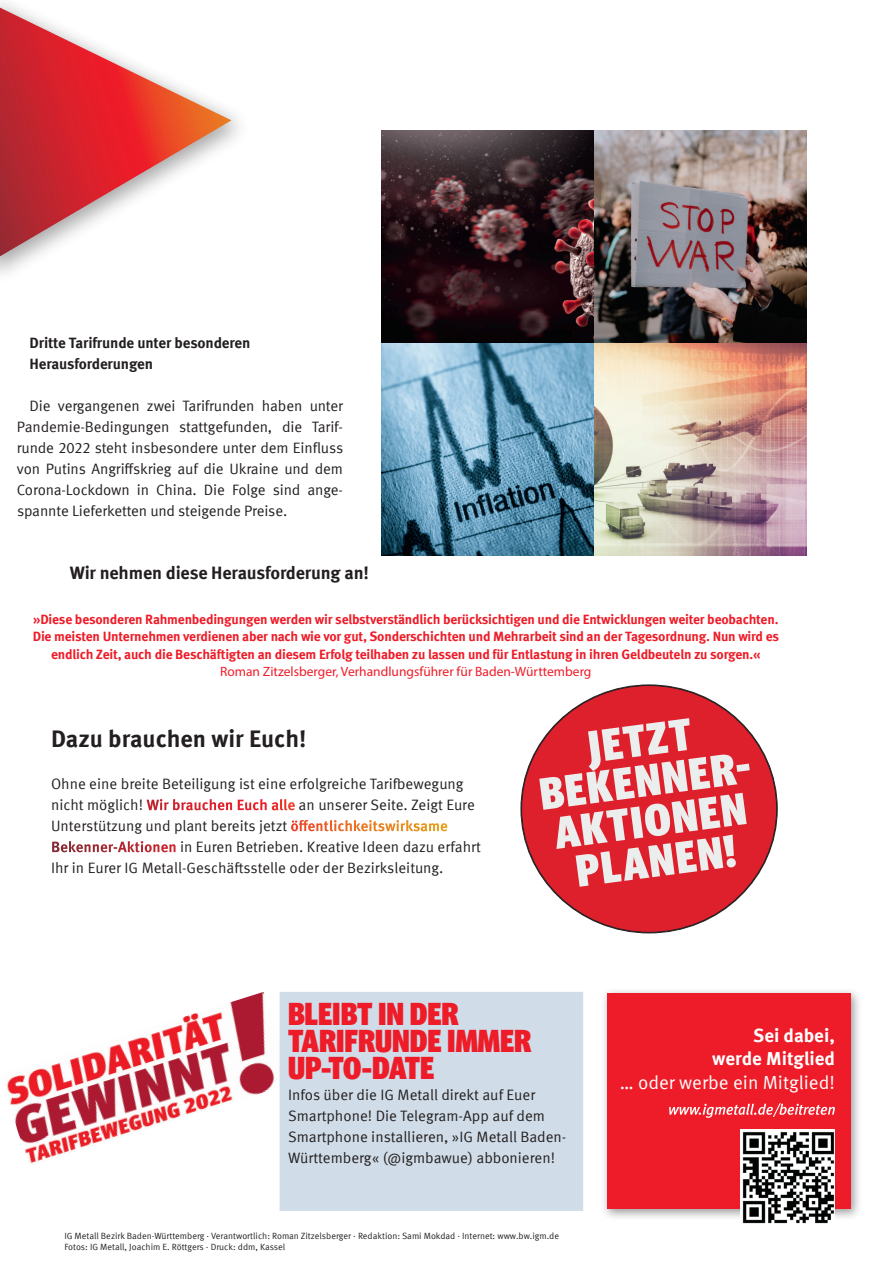
<style>
.page{position:relative;width:893px;height:1263px;background:#fff}
.page>*{position:absolute;margin:0;border:0;box-sizing:border-box;transform-origin:0 0}
.t1{font:900 condensed 45px "Meta Head IGM";color:#eceded}
.t2{font:900 condensed 31.5px/27px "Meta Head IGM";color:#ee1c28}
.t3{font:700 24px "Meta IGM";color:#231f20}
.t4{font:700 18.75px/23.5px "Meta IGM";color:#fff;text-align:right}
.t5{font:18.75px "Meta IGM";color:#fff}
.t6{font:700 18px "Meta IGM";letter-spacing:-.01em;color:#231f20}
.t7{font:15px/21px "Meta IGM";color:#231f20}
.t8{font:700 15px/21px "Meta IGM";letter-spacing:-.01em;color:#231f20}
.t9{font:700 13.5px/17.2px "Meta IGM";letter-spacing:-.015em;color:#ee1c28;text-align:center}
.t10{font:13.5px "Myriad Pro";color:#ee1c28}
.t11{font:9px/10.8px "Meta IGM";color:#231f20}
.s1{color:#ee1e2b}
.s2{font-weight:700;color:#fff}
</style>
<div class="page">
<img style="left:7px;top:992px;width:273px;height:174px">
<div style="left:280px;top:992px;width:303px;height:219px;background:#d0dce7"></div>
<div style="left:601px;top:986px;width:261px;height:235px;background:#231f20;opacity:.45"></div>
<div style="left:607px;top:993px;width:243px;height:216px;background:#ee1c28"></div>
<svg style="left:669px;top:1103px;width:166px;height:15px"></svg>
<img style="left:740px;top:1129px;width:95px;height:95px">
<svg style="left:0;top:8px;width:231px;height:248px"></svg>
<div style="left:521px;top:685px;width:256px;height:248px;background:#de202d;border-radius:50%"></div>
<img style="left:381px;top:130px;width:425px;height:426px">
<p class="t8" style="left:30px;top:331px;width:222px">Dritte Tarifrunde unter besonderen<br>Herausforderungen</p>
<p class="t7" style="left:17px;top:394px;width:328px;text-align:justify;text-indent:13px">Die vergangenen zwei Tarifrunden haben unter Pandemie-Bedingungen stattgefunden, die Tarif&shy;runde 2022 steht insbesondere unter dem Einfluss von Putins Angriffskrieg auf die Ukraine und dem Corona-Lockdown in China. Die Folge sind ange&shy;spannte Lieferketten und steigende Preise.</p>
<p class="t6" style="left:70px;top:559px;width:301px">Wir nehmen diese Herausforderung an!</p>
<p class="t9" style="left:33px;top:610px;width:748px"><span class="s1">»</span>Diese besonderen Rahmenbedingungen werden wir selbstverständlich berücksichtigen und die Entwicklungen weiter beobachten.<br>Die meisten Unternehmen verdienen aber nach wie vor gut, Sonderschichten und Mehrarbeit sind an der Tagesordnung. Nun wird es endlich Zeit, auch die Beschäftigten an diesem Erfolg teilhaben zu lassen und für Entlastung in ihren Geldbeuteln zu sorgen.«</p>
<p class="t10" style="left:220px;top:663px;width:373px">Roman Zitzelsberger, Verhandlungsführer für Baden-Württemberg</p>
<h3 class="t3" style="left:51px;top:720px;width:257px">Dazu brauchen wir Euch!</h3>
<p class="t7" style="left:51px;top:772px;width:432px">Ohne eine breite Beteiligung ist eine erfolgreiche Tarifbewegung nicht möglich! <span class="s2">Wir brauchen Euch alle</span> an unserer Seite. Zeigt Eure Unterstützung und plant bereits jetzt <span class="s2">öffentlichkeitswirksame Bekenner-Aktionen</span> in Euren Betrieben. Kreative Ideen dazu erfahrt Ihr in Eurer IG Metall-Geschäftsstelle oder der Bezirksleitung.</p>
<h1 class="t1" style="left:583px;top:712px;width:105px;rotate:-8deg">JETZT</h1>
<h1 class="t1" style="left:535px;top:759px;width:244px;rotate:-8deg">BEKENNER-</h1>
<h1 class="t1" style="left:550px;top:798px;width:194px;rotate:-8deg">AKTIONEN</h1>
<h1 class="t1" style="left:571px;top:836px;width:162px;rotate:-8deg">PLANEN!</h1>
<h2 class="t2" style="left:288px;top:999px;width:245px">BLEIBT IN DER<br>TARIFRUNDE IMMER<br>UP-TO-DATE</h2>
<p class="t7" style="left:288px;top:1084px;width:280px">Infos über die IG Metall direkt auf Euer Smartphone! Die Telegram-App auf dem Smartphone installieren, »IG Metall Baden-Württemberg« (@igmbawue) abbonieren!</p>
<p class="t11" style="left:64px;top:1230px;width:496px">IG Metall Bezirk Baden-Württemberg · Verantwortlich: Roman Zitzelsberger · Redaktion: Sami Mokdad · Internet: www.bw.igm.de<br>Fotos: IG Metall, Joachim E. Röttgers · Druck: ddm, Kassel</p>
<p class="t4" style="left:712px;top:1022px;width:124px">Sei dabei, werde Mitglied</p>
<p class="t5" style="left:620px;top:1068px;width:217px">… oder werbe ein Mitglied!</p>
</div>
